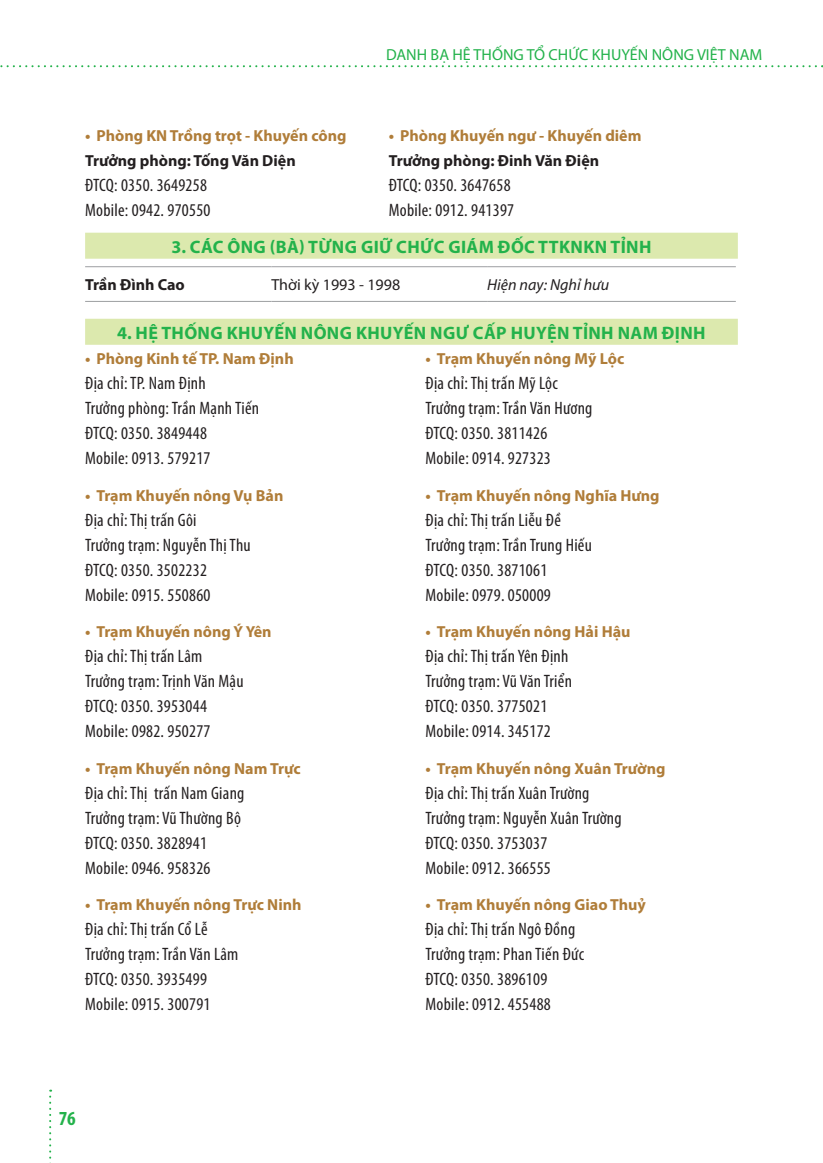
<style>
.page{position:relative;width:823px;height:1163px;background:#fff}
.page>*{position:absolute;margin:0;border:0;box-sizing:border-box;transform-origin:0 0}
.t1{font:700 condensed 20px "Myriad Pro";color:#23b24b}
.t2{font:condensed 18px/25px "Myriad Pro";letter-spacing:.015em;color:#231f20}
.t3{font:700 18px "Myriad Pro";letter-spacing:.02em;color:#23b24b}
.t4{font:700 16px/25px "Myriad Pro";color:#b07d39}
.t5{font:16px "Myriad Pro";color:#23b24b}
.t6{font:16px "Myriad Pro";color:#231f20}
.t7{font:italic 16px "Myriad Pro";color:#231f20}
.t8{font:700 16px "Myriad Pro";color:#231f20}
.s1{color:#231f20}
</style>
<div class="page">
<svg style="left:49px;top:1089px;width:2px;height:74px"></svg>
<svg style="left:0;top:65px;width:815px;height:2px"></svg>
<div style="left:85px;top:233px;width:652px;height:26px;background:#dce9ae"></div>
<div style="left:85px;top:319px;width:652px;height:26px;background:#dce9ae"></div>
<hr style="left:85px;top:266px;width:186px;height:1px;background:#9d9fa2">
<hr style="left:271px;top:266px;width:216px;height:1px;background:#9d9fa2">
<hr style="left:487px;top:266px;width:248px;height:1px;background:#9d9fa2">
<hr style="left:85px;top:301px;width:186px;height:1px;background:#9d9fa2">
<hr style="left:271px;top:301px;width:216px;height:1px;background:#9d9fa2">
<hr style="left:487px;top:301px;width:248px;height:1px;background:#9d9fa2">
<p class="t4" style="left:85px;top:122px;width:263px">• Phòng KN Trồng trọt - Khuyến công<br><span class="s1">Trưởng phòng: Tống Văn Diện</span></p>
<p class="t2" style="left:85px;top:172px;width:127px">ĐTCQ: 0350. 3649258<br>Mobile: 0942. 970550</p>
<p class="t5" style="left:386px;top:45px;width:378px">DANH BẠ HỆ THỐNG TỔ CHỨC KHUYẾN NÔNG VIỆT NAM</p>
<p class="t4" style="left:388px;top:122px;width:254px">• Phòng Khuyến ngư - Khuyến diêm<br><span class="s1">Trưởng phòng: Đinh Văn Điện</span></p>
<p class="t2" style="left:388px;top:172px;width:127px">ĐTCQ: 0350. 3647658<br>Mobile: 0912. 941397</p>
<p class="t3" style="left:171px;top:235px;width:70px">3. Các ông</p>
<p class="t3" style="left:270px;top:235px;width:203px">(bà) từng gi ữ ch ức Giám</p>
<p class="t3" style="left:497px;top:235px;width:14px">đốc</p>
<p class="t3" style="left:538px;top:235px;width:101px">TTKNKN Tỉnh</p>
<p class="t8" style="left:85px;top:274px;width:101px">Trần Đình Cao</p>
<p class="t6" style="left:271px;top:275px;width:130px">Thời kỳ 1993 - 1998</p>
<p class="t7" style="left:487px;top:275px;width:123px">Hiện nay: Nghỉ hưu</p>
<p class="t3" style="left:117px;top:321px;width:81px">4. Hệ thống</p>
<p class="t3" style="left:226px;top:321px;width:24px">Khuyến</p>
<p class="t3" style="left:301px;top:321px;width:27px">nông</p>
<p class="t3" style="left:356px;top:321px;width:13px">khuyến</p>
<p class="t3" style="left:430px;top:321px;width:14px">ngư</p>
<p class="t3" style="left:472px;top:321px;width:12px">cấp</p>
<p class="t3" style="left:510px;top:321px;width:13px">huyện</p>
<p class="t3" style="left:572px;top:321px;width:113px">tỉnh Nam Định</p>
<p class="t4" style="left:85px;top:346px;width:210px">• Phòng Kinh tế TP. Nam Định</p>
<p class="t2" style="left:85px;top:370px;width:175px">Địa chỉ: TP. Nam Định<br>Trưởng phòng: Trần Mạnh Tiến<br>ĐTCQ: 0350. 3849448<br>Mobile: 0913. 579217</p>
<p class="t4" style="left:85px;top:482px;width:200px">• Trạm Khuyến nông Vụ Bản</p>
<p class="t2" style="left:85px;top:507px;width:167px">Địa chỉ: Thị trấn Gôi<br>Trưởng trạm: Nguyễn Thị Thu<br>ĐTCQ: 0350. 3502232<br>Mobile: 0915. 550860</p>
<p class="t4" style="left:85px;top:618px;width:188px">• Trạm Khuyến nông Ý Yên</p>
<p class="t2" style="left:85px;top:643px;width:160px">Địa chỉ: Thị trấn Lâm<br>Trưởng trạm: Trịnh Văn Mậu<br>ĐTCQ: 0350. 3953044<br>Mobile: 0982. 950277</p>
<p class="t4" style="left:85px;top:755px;width:217px">• Trạm Khuyến nông Nam Trực</p>
<p class="t2" style="left:85px;top:779px;width:161px">Địa chỉ: Thị trấn Nam Giang<br>Trưởng trạm: Vũ Thường Bộ<br>ĐTCQ: 0350. 3828941<br>Mobile: 0946. 958326</p>
<p class="t4" style="left:85px;top:891px;width:218px">• Trạm Khuyến nông Trực Ninh</p>
<p class="t2" style="left:85px;top:916px;width:155px">Địa chỉ: Thị trấn Cổ Lễ<br>Trưởng trạm: Trần Văn Lâm<br>ĐTCQ: 0350. 3935499<br>Mobile: 0915. 300791</p>
<p class="t4" style="left:425px;top:346px;width:200px">• Trạm Khuyến nông Mỹ Lộc</p>
<p class="t2" style="left:425px;top:370px;width:168px">Địa chỉ: Thị trấn Mỹ Lộc<br>Trưởng trạm: Trần Văn Hương<br>ĐTCQ: 0350. 3811426<br>Mobile: 0914. 927323</p>
<p class="t4" style="left:425px;top:482px;width:235px">• Trạm Khuyến nông Nghĩa Hưng</p>
<p class="t2" style="left:425px;top:507px;width:168px">Địa chỉ: Thị trấn Liễu Đề<br>Trưởng trạm: Trần Trung Hiếu<br>ĐTCQ: 0350. 3871061<br>Mobile: 0979. 050009</p>
<p class="t4" style="left:425px;top:618px;width:206px">• Trạm Khuyến nông Hải Hậu</p>
<p class="t2" style="left:425px;top:643px;width:148px">Địa chỉ: Thị trấn Yên Định<br>Trưởng trạm: Vũ Văn Triển<br>ĐTCQ: 0350. 3775021<br>Mobile: 0914. 345172</p>
<p class="t4" style="left:425px;top:755px;width:241px">• Trạm Khuyến nông Xuân Trường</p>
<p class="t2" style="left:425px;top:779px;width:197px">Địa chỉ: Thị trấn Xuân Trường<br>Trưởng trạm: Nguyễn Xuân Trường<br>ĐTCQ: 0350. 3753037<br>Mobile: 0912. 366555</p>
<p class="t4" style="left:425px;top:891px;width:222px">• Trạm Khuyến nông Giao Thuỷ</p>
<p class="t2" style="left:425px;top:916px;width:160px">Địa chỉ: Thị trấn Ngô Đồng<br>Trưởng trạm: Phan Tiến Đức<br>ĐTCQ: 0350. 3896109<br>Mobile: 0912. 455488</p>
<p class="t1" style="left:59px;top:1105px;width:19px">76</p>
</div>
